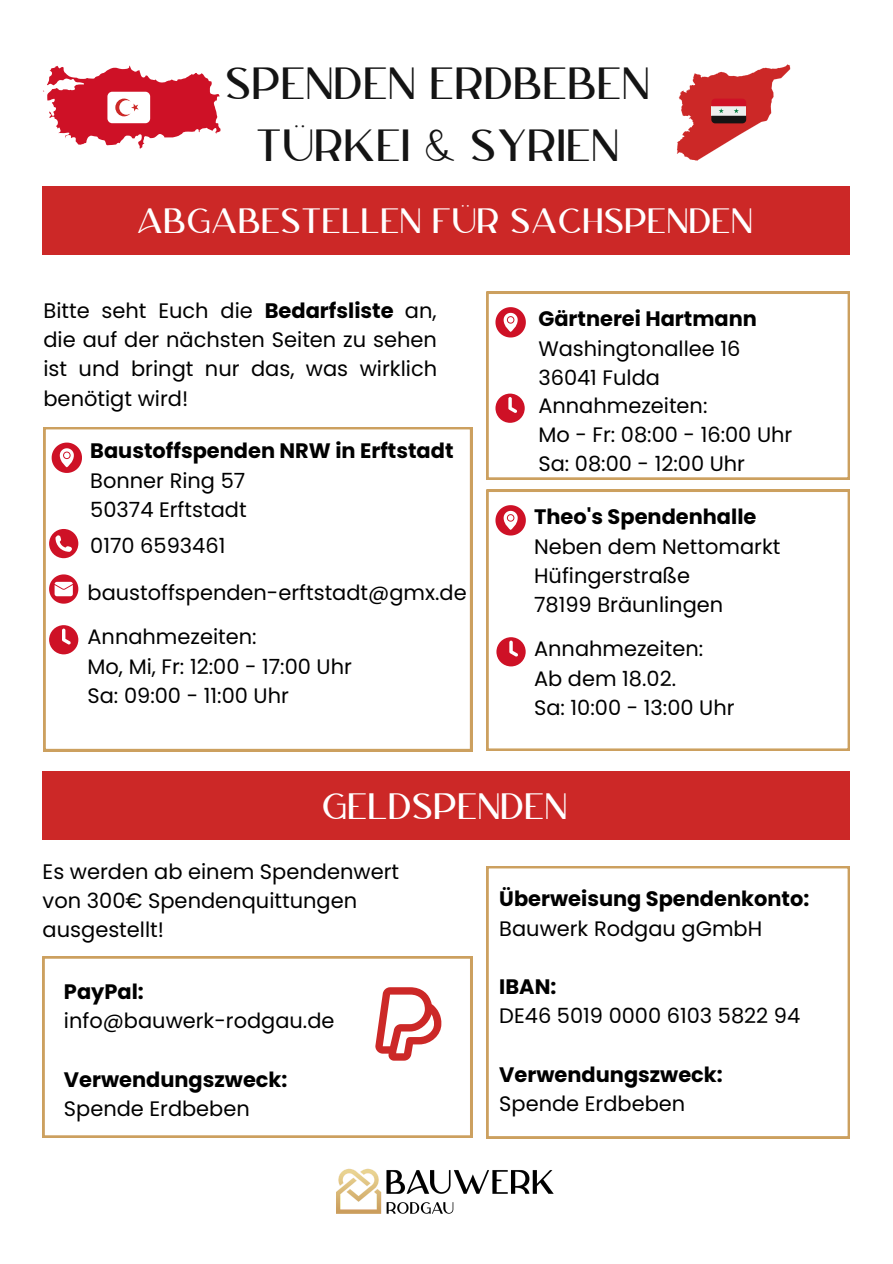
<style>
.page{position:relative;width:893px;height:1264px;background:#fff}
.page>*{position:absolute;margin:0;border:0;box-sizing:border-box;transform-origin:0 0}
.t1{font:600 44.85px/61.8px "Aurora";color:#141414;text-align:center}
.t2{font:600 36.6px "Aurora";color:#fff}
.t3{font:600 35.1px "Aurora";color:#fff}
.t4{font:21px/29.2px "Poppins";color:#000;text-align:justify}
.t5{font:20.85px/29.2px "Poppins";color:#000}
.t6{font:700 20.85px "Poppins";color:#000}
.s1{font-weight:700}
</style>
<div class="page">
<svg style="left:676px;top:64px;width:114px;height:97px"></svg>
<svg style="left:43px;top:65px;width:178px;height:84px"></svg>
<img style="left:336px;top:1168px;width:218px;height:46px">
<div style="left:43px;top:187px;width:807px;height:68px;background:#cc2827"></div>
<svg style="left:44px;top:427px;width:428px;height:324px"></svg>
<svg style="left:49px;top:574px;width:29px;height:29px"></svg>
<svg style="left:49px;top:529px;width:29px;height:29px"></svg>
<svg style="left:52px;top:442px;width:30px;height:31px"></svg>
<svg style="left:49px;top:625px;width:29px;height:29px"></svg>
<svg style="left:486px;top:292px;width:363px;height:187px"></svg>
<svg style="left:495px;top:307px;width:31px;height:30px"></svg>
<svg style="left:495px;top:393px;width:29px;height:30px"></svg>
<svg style="left:486px;top:490px;width:363px;height:260px"></svg>
<svg style="left:495px;top:505px;width:31px;height:30px"></svg>
<svg style="left:496px;top:637px;width:29px;height:29px"></svg>
<div style="left:43px;top:771px;width:807px;height:68px;background:#cc2827"></div>
<svg style="left:43px;top:956px;width:429px;height:181px"></svg>
<svg style="left:486px;top:866px;width:363px;height:272px"></svg>
<svg style="left:375px;top:987px;width:66px;height:73px"></svg>
<h1 class="t1" style="left:227px;top:50px;width:426px">SPENDEN ERDBEBEN<br>TÜRKEI &amp; SYRIEN</h1>
<h3 class="t3" style="left:138px;top:198px;width:618px">ABGABESTELLEN FÜR SACHSPENDEN</h3>
<p class="t4" style="left:43px;top:296px;width:395px">Bitte seht Euch die <span class="s1">Bedarfsliste</span> an, die auf der nächsten Seiten zu sehen ist und bringt nur das, was wirklich benötigt wird!</p>
<p class="t6" style="left:90px;top:436px;width:364px">Baustoffspenden NRW in Erftstadt</p>
<p class="t5" style="left:90px;top:465px;width:158px">Bonner Ring 57<br>50374 Erftstadt</p>
<p class="t5" style="left:90px;top:530px;width:137px">0170 6593461</p>
<p class="t5" style="left:87px;top:577px;width:380px">baustoffspenden-erftstadt@gmx.de</p>
<p class="t5" style="left:87px;top:622px;width:266px">Annahmezeiten:<br>Mo, Mi, Fr: 12:00 - 17:00 Uhr<br>Sa: 09:00 - 11:00 Uhr</p>
<p class="t6" style="left:538px;top:304px;width:220px">Gärtnerei Hartmann</p>
<p class="t5" style="left:538px;top:334px;width:203px">Washingtonallee 16<br>36041 Fulda</p>
<p class="t5" style="left:538px;top:391px;width:255px">Annahmezeiten:<br>Mo - Fr: 08:00 - 16:00 Uhr<br>Sa: 08:00 - 12:00 Uhr</p>
<p class="t6" style="left:534px;top:502px;width:224px">Theo's Spendenhalle</p>
<p class="t5" style="left:534px;top:531px;width:248px">Neben dem Nettomarkt<br>Hüfingerstraße<br>78199 Bräunlingen</p>
<p class="t5" style="left:534px;top:634px;width:202px">Annahmezeiten:<br>Ab dem 18.02.<br>Sa: 10:00 - 13:00 Uhr</p>
<h2 class="t2" style="left:323px;top:783px;width:247px">GELDSPENDEN</h2>
<p class="t4" style="left:43px;top:856px;width:358px;text-align:left">Es werden ab einem Spendenwert von 300€ Spendenquittungen ausgestellt!</p>
<p class="t6" style="left:64px;top:977px;width:81px">PayPal:</p>
<p class="t5" style="left:64px;top:1006px;width:272px">info@bauwerk-rodgau.de</p>
<p class="t6" style="left:64px;top:1064px;width:225px">Verwendungszweck:</p>
<p class="t5" style="left:64px;top:1094px;width:187px">Spende Erdbeben</p>
<p class="t6" style="left:499px;top:884px;width:311px">Überweisung Spendenkonto:</p>
<p class="t5" style="left:499px;top:913px;width:264px">Bauwerk Rodgau gGmbH</p>
<p class="t6" style="left:499px;top:972px;width:59px">IBAN:</p>
<p class="t5" style="left:499px;top:1001px;width:302px">DE46 5019 0000 6103 5822 94</p>
<p class="t6" style="left:499px;top:1059px;width:225px">Verwendungszweck:</p>
<p class="t5" style="left:499px;top:1089px;width:187px">Spende Erdbeben</p>
</div>
